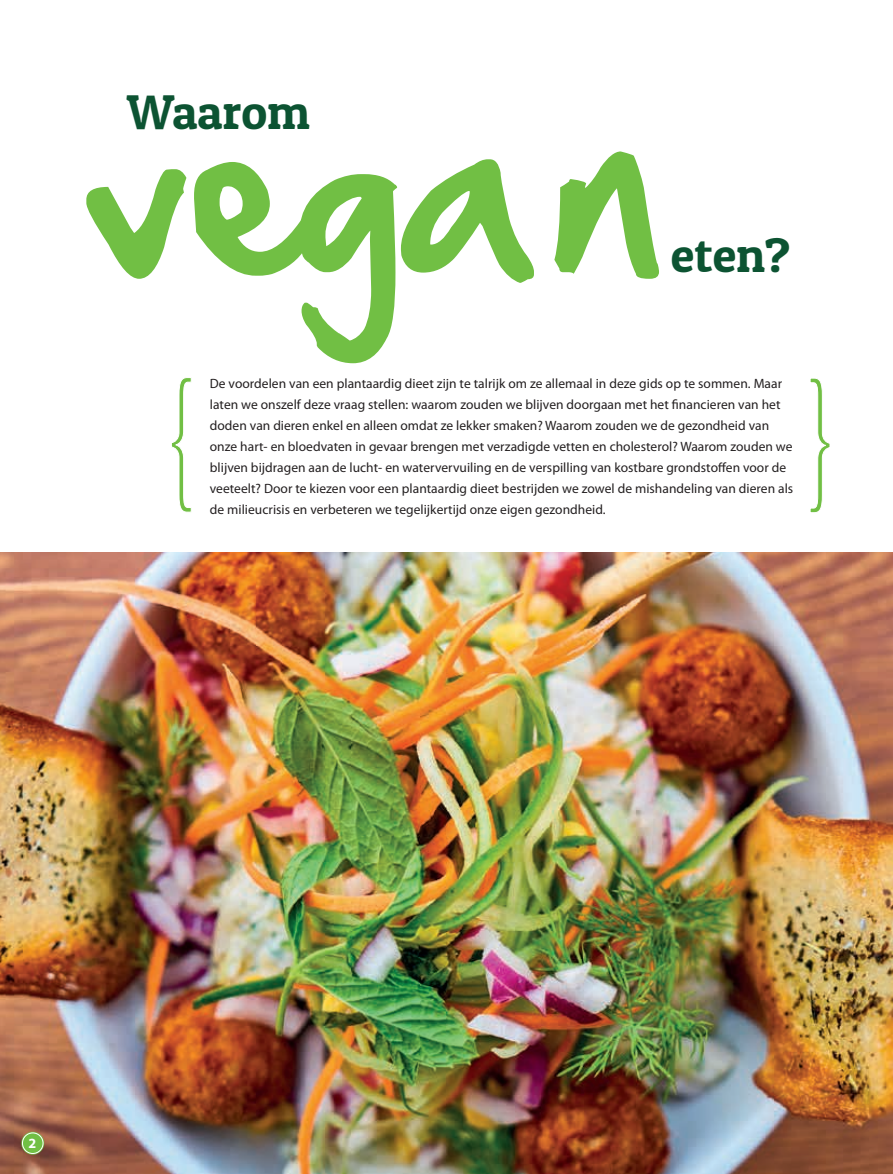
<style>
.page{position:relative;width:893px;height:1174px;background:#fff}
.page>*{position:absolute;margin:0;border:0;box-sizing:border-box;transform-origin:0 0}
.t1{font:210.9px "Hand Of Sean";letter-spacing:.01em;color:#71bf44}
.t2{font:48.75px "Patua One";color:#0c5332}
.t3{font:700 14.1px "Myriad Pro";color:#fff}
.t4{font:13.5px/21px "Myriad Pro";letter-spacing:.005em;color:#231f20}
</style>
<div class="page">
<img style="left:0;top:553px;width:893px;height:621px">
<svg style="left:171px;top:377px;width:21px;height:135px"></svg>
<svg style="left:810px;top:378px;width:20px;height:135px"></svg>
<svg style="left:21px;top:1131px;width:23px;height:23px"></svg>
<div style="left:22px;top:1132px;width:21px;height:21px;border:1px solid #fff;border-radius:50%"></div>
<h2 class="t2" style="left:127px;top:82px;width:185px">Waarom</h2>
<h1 class="t1" style="left:86px;top:-2px;width:575px">vegan</h1>
<h2 class="t2" style="left:671px;top:224px;width:121px">eten?</h2>
<p class="t4" style="left:210px;top:372px;width:585px">De voordelen van een plantaardig dieet zijn te talrijk om ze allemaal in deze gids op te sommen. Maar laten we onszelf deze vraag stellen: waarom zouden we blijven doorgaan met het financieren van het doden van dieren enkel en alleen omdat ze lekker smaken? Waarom zouden we de gezondheid van onze hart- en bloedvaten in gevaar brengen met verzadigde vetten en cholesterol? Waarom zouden we blijven bijdragen aan de lucht- en watervervuiling en de verspilling van kostbare grondstoffen voor de veeteelt? Door te kiezen voor een plantaardig dieet bestrijden we zowel de mishandeling van dieren als de milieucrisis en verbeteren we tegelijkertijd onze eigen gezondheid.</p>
<p class="t3" style="left:29px;top:1133px;width:9px">2</p>
</div>
